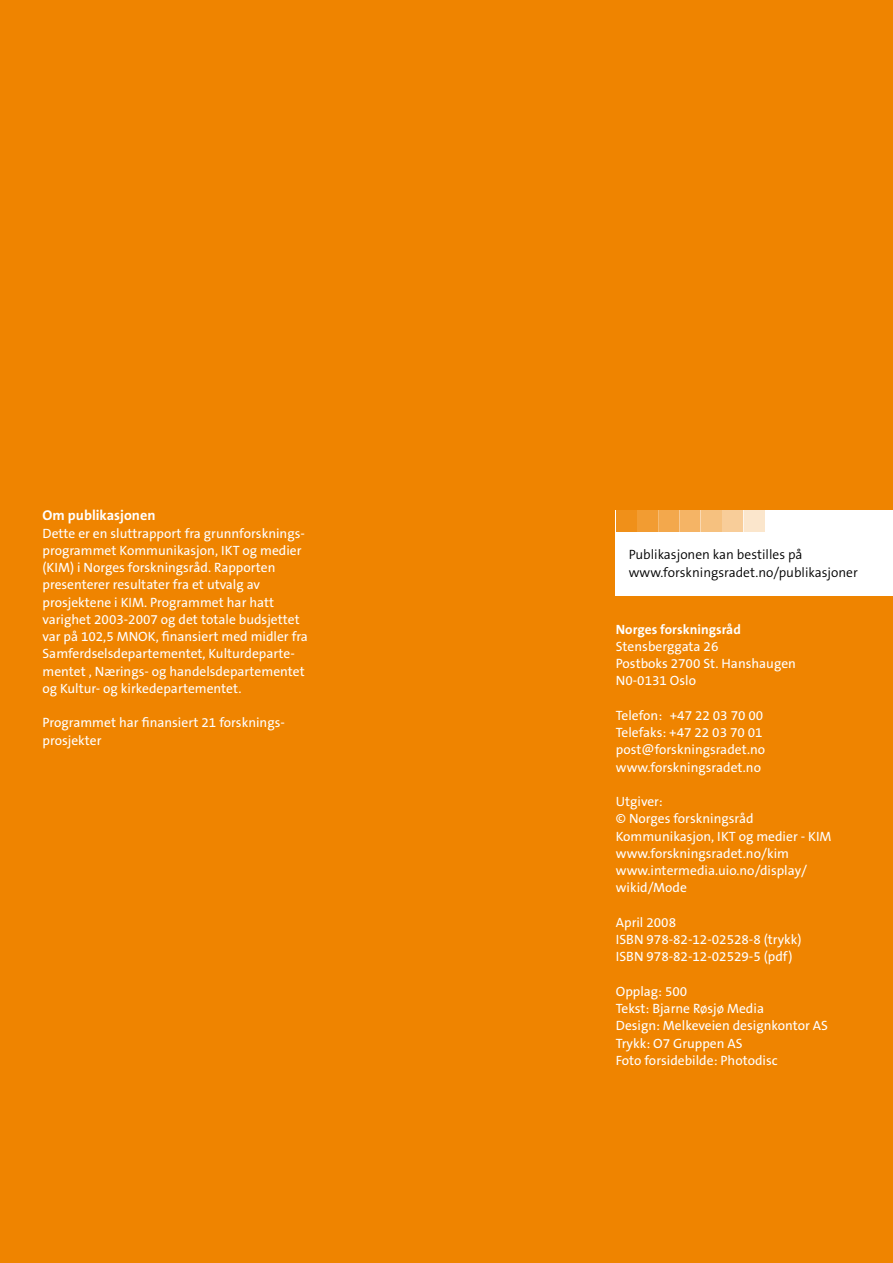
<style>
.page{position:relative;width:893px;height:1263px;background:#ef8400}
.page>*{position:absolute;margin:0;border:0;box-sizing:border-box;transform-origin:0 0}
.t1{font:700 14.25px "The Sans B7";color:#fff}
.t2{font:13.5px/17.2px "The Sans B5 Plain";color:#fff}
.t3{font:300 13.5px/17.2px "The Sans B4";color:#000}
.t4{font:700 13.5px "The Sans B7";color:#fff}
</style>
<div class="page">
<div style="left:616px;top:510px;width:277px;height:85px;background:#fff"></div>
<div style="left:743px;top:510px;width:21px;height:21px;background:#fbe6cc"></div>
<div style="left:722px;top:510px;width:21px;height:21px;background:#f8cd99"></div>
<div style="left:701px;top:510px;width:21px;height:21px;background:#f6c17f"></div>
<div style="left:679px;top:510px;width:22px;height:21px;background:#f5b465"></div>
<div style="left:658px;top:510px;width:21px;height:21px;background:#f3a84c"></div>
<div style="left:637px;top:510px;width:21px;height:21px;background:#f29c32"></div>
<div style="left:616px;top:510px;width:21px;height:21px;background:#f09019"></div>
<p class="t1" style="left:43px;top:508px;width:115px">Om publikasjonen</p>
<p class="t2" style="left:43px;top:525px;width:267px">Dette er en sluttrapport fra grunnforsknings&shy;programmet Kommunikasjon, IKT og medier (KIM) i Norges forskningsråd. Rapporten presenterer resultater fra et utvalg av prosjektene i KIM. Programmet har hatt varighet 2003-2007 og det totale budsjettet var på 102,5 MNOK, finansiert med midler fra Samferdselsdepartementet, Kulturdeparte&shy;mentet , Nærings- og handelsdepartementet og Kultur- og kirkedepartementet.</p>
<p class="t2" style="left:43px;top:715px;width:244px">Programmet har finansiert 21 forsknings&shy;prosjekter</p>
<p class="t3" style="left:629px;top:547px;width:231px">Publikasjonen kan bestilles på www.forskningsradet.no/publikasjoner</p>
<p class="t4" style="left:616px;top:622px;width:127px">Norges forskningsråd</p>
<p class="t2" style="left:616px;top:638px;width:182px">Stensberggata 26<br>Postboks 2700 St. Hanshaugen<br>N0-0131 Oslo</p>
<p class="t2" style="left:616px;top:707px;width:151px">Telefon: +47 22 03 70 00<br>Telefaks: +47 22 03 70 01 post@forskningsradet.no www.forskningsradet.no</p>
<p class="t2" style="left:616px;top:794px;width:217px">Utgiver:<br>© Norges forskningsråd<br>Kommunikasjon, IKT og medier - KIM www.forskningsradet.no/kim www.intermedia.uio.no/display/ wikid/Mode</p>
<p class="t2" style="left:616px;top:914px;width:187px">April 2008<br>ISBN 978-82-12-02528-8 (trykk)<br>ISBN 978-82-12-02529-5 (pdf)</p>
<p class="t2" style="left:616px;top:983px;width:214px">Opplag: 500<br>Tekst: Bjarne Røsjø Media<br>Design: Melkeveien designkontor AS<br>Trykk: O7 Gruppen AS<br>Foto forsidebilde: Photodisc</p>
</div>
